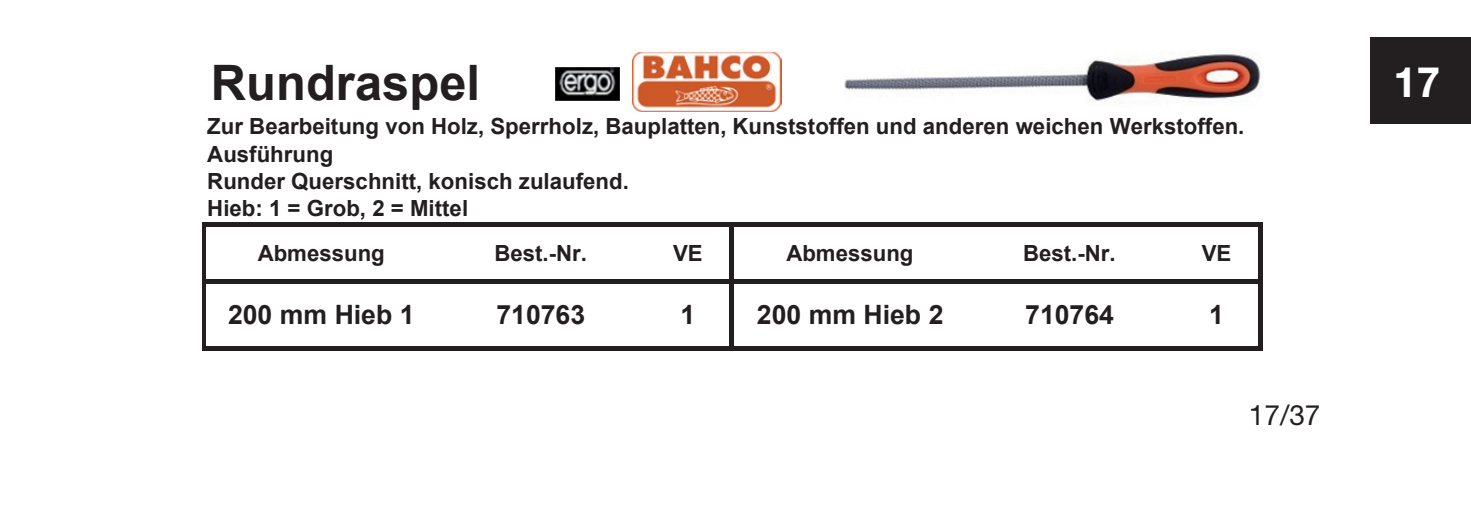
<style>
.page{position:relative;width:1471px;height:528px;background:#fff}
.page>*{position:absolute;margin:0;border:0;box-sizing:border-box;transform-origin:0 0}
.t1{font:700 49px "Arial";color:#231f20}
.t2{font:700 42px "Helvetica Neue";color:#fff}
.t3{font:28px "Helvetica Neue";color:#231f20}
.t4{font:700 26.6px "Arial";color:#231f20}
.t5{font:700 22.05px/27.3px "Arial";color:#231f20}
</style>
<div class="page">
<div style="left:1369px;top:37px;width:101px;height:87px;background:#231f20"></div>
<hr style="left:202px;top:222px;width:3px;height:128px;background:#231f20">
<div style="left:729px;top:226px;width:5px;height:124px;background:#231f20"></div>
<hr style="left:1258px;top:226px;width:4px;height:124px;background:#231f20">
<hr style="left:205px;top:222px;width:1057px;height:4px;background:#231f20">
<hr style="left:205px;top:279px;width:1057px;height:4px;background:#231f20">
<hr style="left:205px;top:346px;width:1057px;height:4px;background:#231f20">
<img style="left:632px;top:50px;width:149px;height:62px">
<img style="left:555px;top:67px;width:65px;height:34px">
<img style="left:844px;top:54px;width:417px;height:49px">
<h1 class="t1" style="left:211px;top:50px;width:270px">Rundraspel</h1>
<p class="t5" style="left:207px;top:113px;width:1038px">Zur Bearbeitung von Holz, Sperrholz, Bauplatten, Kunststoffen und anderen weichen Werkstoffen.<br>Ausführung<br>Runder Querschnitt, konisch zulaufend.<br>Hieb: 1 = Grob, 2 = Mittel</p>
<p class="t5" style="left:258px;top:240px;width:129px">Abmessung</p>
<p class="t5" style="left:494px;top:240px;width:94px">Best.-Nr.</p>
<p class="t5" style="left:673px;top:240px;width:31px">VE</p>
<p class="t5" style="left:786px;top:240px;width:129px">Abmessung</p>
<p class="t5" style="left:1022px;top:240px;width:94px">Best.-Nr.</p>
<p class="t5" style="left:1201px;top:240px;width:31px">VE</p>
<p class="t4" style="left:496px;top:297px;width:90px">710763</p>
<p class="t4" style="left:680px;top:297px;width:16px">1</p>
<p class="t4" style="left:1025px;top:297px;width:90px">710764</p>
<p class="t4" style="left:1209px;top:297px;width:16px">1</p>
<p class="t4" style="left:228px;top:297px;width:188px">200 mm Hieb 1</p>
<p class="t4" style="left:756px;top:297px;width:188px">200 mm Hieb 2</p>
<p class="t3" style="left:1248px;top:398px;width:73px">17/37</p>
<h2 class="t2" style="left:1393px;top:56px;width:48px">17</h2>
</div>
